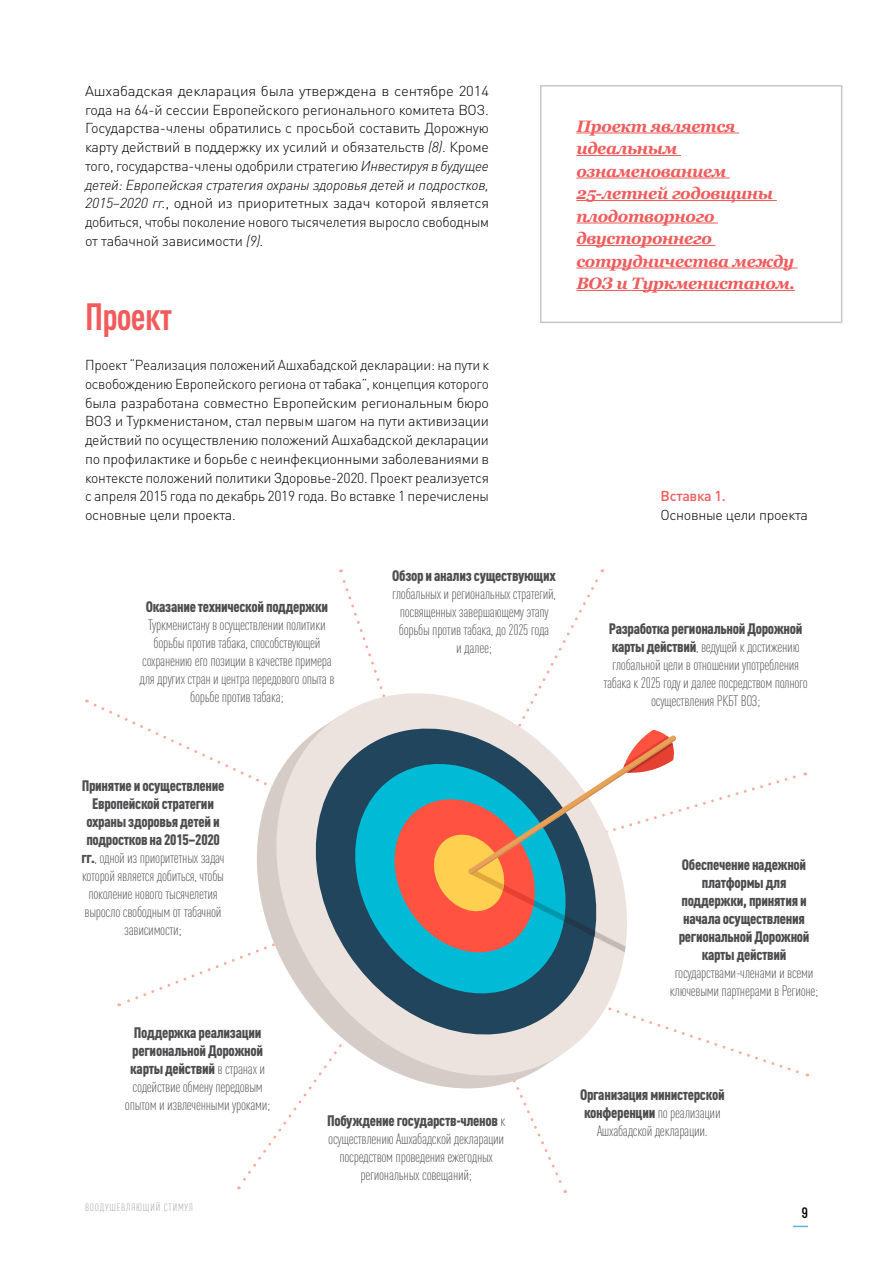
<style>
.page{position:relative;width:893px;height:1263px;background:#fff}
.page>*{position:absolute;margin:0;border:0;box-sizing:border-box;transform-origin:0 0}
.t1{font:700 condensed 37.5px "DIN Pro";letter-spacing:-.02em;color:#f15b5b}
.t2{font:italic 700 16.5px/22.5px "Georgia";letter-spacing:-.02em;color:#f15b5b}
.t3{font:300 condensed 15px/18px "DIN Pro";letter-spacing:-.02em;color:#4d4d4f;text-align:center}
.t4{font:900 condensed 15px/18px "DIN Pro";letter-spacing:-.02em;color:#4d4d4f;text-align:center}
.t5{font:500 15px "Barlow Condensed";color:#000}
.t6{font:300 14.25px/18.8px "DIN Pro";letter-spacing:-.02em;color:#000;text-align:justify;scale:1.05 1}
.t7{font:300 14.25px/18.8px "DIN Pro";letter-spacing:-.02em;color:#000;text-align:justify;scale:.96 1}
.t8{font:300 14.25px "DIN Pro";letter-spacing:-.02em;color:#000}
.t9{font:500 14.25px "DIN Pro";letter-spacing:-.02em;color:#f15b5b}
.t10{font:300 condensed 10.5px "DIN Pro";letter-spacing:.075em;color:#9d9fa2}
.s1{font-style:italic}
.s2{font-weight:900}
.s3{font-weight:300}
</style>
<div class="page">
<svg style="left:793px;top:1226px;width:15px;height:1px"></svg>
<div style="left:540px;top:85px;width:302px;height:238px;border:2px solid #c7c8ca"></div>
<svg style="left:256px;top:746px;width:76px;height:357px"></svg>
<svg style="left:299px;top:717px;width:39px;height:339px;fill:#ede3de"></svg>
<svg style="left:338px;top:569px;width:470px;height:624px"></svg>
<hr style="left:576px;top:133px;width:163px;height:1px;background:#f15b5b">
<hr style="left:576px;top:155px;width:105px;height:1px;background:#f15b5b">
<hr style="left:576px;top:178px;width:154px;height:1px;background:#f15b5b">
<hr style="left:576px;top:200px;width:201px;height:1px;background:#f15b5b">
<hr style="left:576px;top:223px;width:142px;height:1px;background:#f15b5b">
<hr style="left:576px;top:245px;width:139px;height:1px;background:#f15b5b">
<hr style="left:576px;top:268px;width:222px;height:1px;background:#f15b5b">
<hr style="left:576px;top:290px;width:219px;height:1px;background:#f15b5b">
<p class="t6" style="left:85px;top:80px;width:386px">Ашхабадская декларация была утверждена в сентябре 2014 года на 64-й сессии Европейского регионального комитета ВОЗ.<br>Государства-члены обратились с просьбой составить Дорожную карту действий в поддержку их усилий и обязательств <span class="s1">(8)</span>. Кроме того, государства-члены одобрили стратегию <span class="s1">Инвестируя в будущее детей: Европейская стратегия охраны здоровья детей и подростков, 2015–2020 гг.</span>, одной из приоритетных задач которой является добиться, чтобы поколение нового тысячелетия выросло свободным от табачной зависимости <span class="s1">(9).</span></p>
<h1 class="t1" style="left:85px;top:288px;width:89px">Проект</h1>
<p class="t7" style="left:85px;top:354px;width:422px">Проект “Реализация положений Ашхабадской декларации: на пути к освобождению Европейского региона от табака”, концепция которого была разработана совместно Европейским региональным бюро ВОЗ и Туркменистаном, стал первым шагом на пути активизации действий по осуществлению положений Ашхабадской декларации по профилактике и борьбе с неинфекционными заболеваниями в контексте положений политики Здоровье-2020. Проект реализуется с апреля 2015 года по декабрь 2019 года. Во вставке 1 перечислены основные цели проекта.</p>
<p class="t2" style="left:576px;top:114px;width:220px">Проект является идеальным ознаменованием<br>25-летней годовщины плодотворного двустороннего сотрудничества между<br>ВОЗ и Туркменистаном.</p>
<p class="t9" style="left:660px;top:484px;width:67px">Вставка 1.</p>
<p class="t8" style="left:660px;top:504px;width:149px">Основные цели проекта</p>
<p class="t4" style="left:392px;top:565px;width:165px">Обзор и анализ существующих</p>
<p class="t3" style="left:392px;top:584px;width:165px">глобальных и региональных стратегий, посвященных завершающему этапу борьбы против табака, до 2025 года<br>и далее;</p>
<p class="t4" style="left:146px;top:596px;width:184px">Оказание технической поддержки</p>
<p class="t3" style="left:139px;top:615px;width:197px">Туркменистану в осуществлении политики борьбы против табака, способствующей сохранению его позиции в качестве примера для других стран и центра передового опыта в борьбе против табака;</p>
<p class="t3" style="left:603px;top:619px;width:206px"><span class="s2">Разработка региональной Дорожной карты действий</span>, ведущей к достижению глобальной цели в отношении употребления табака к 2025 году и далее посредством полного осуществления РКБТ ВОЗ;</p>
<p class="t3" style="left:81px;top:775px;width:145px"><span class="s2">Принятие и осуществление<br>Европейской стратегии охраны здоровья детей и подростков на 2015–2020 гг.</span>, одной из приоритетных задач которой является добиться, чтобы поколение нового тысячелетия выросло свободным от табачной зависимости;</p>
<p class="t3" style="left:125px;top:1022px;width:147px"><span class="s2">Поддержка реализации региональной Дорожной карты действий</span> в странах и содействие обмену передовым опытом и извлеченными уроками;</p>
<p class="t10" style="left:85px;top:1200px;width:109px">ВООДУШЕВЛЯЮЩИЙ СТИМУЛ</p>
<p class="t3" style="left:327px;top:1111px;width:180px"><span class="s2">Побуждение государств-членов</span> к осуществлению Ашхабадской декларации посредством проведения ежегодных региональных совещаний;</p>
<p class="t4" style="left:679px;top:854px;width:132px">Обеспечение надежной платформы для поддержки, принятия и начала осуществления региональной Дорожной карты действий</p>
<p class="t3" style="left:670px;top:963px;width:150px">государствами-членами и всеми ключевыми партнерами в Регионе;</p>
<p class="t4" style="left:580px;top:1084px;width:146px">Организация министерской конференции <span class="s3">по реализации<br>Ашхабадской декларации.</span></p>
<p class="t5" style="left:802px;top:1204px;width:8px">9</p>
</div>
